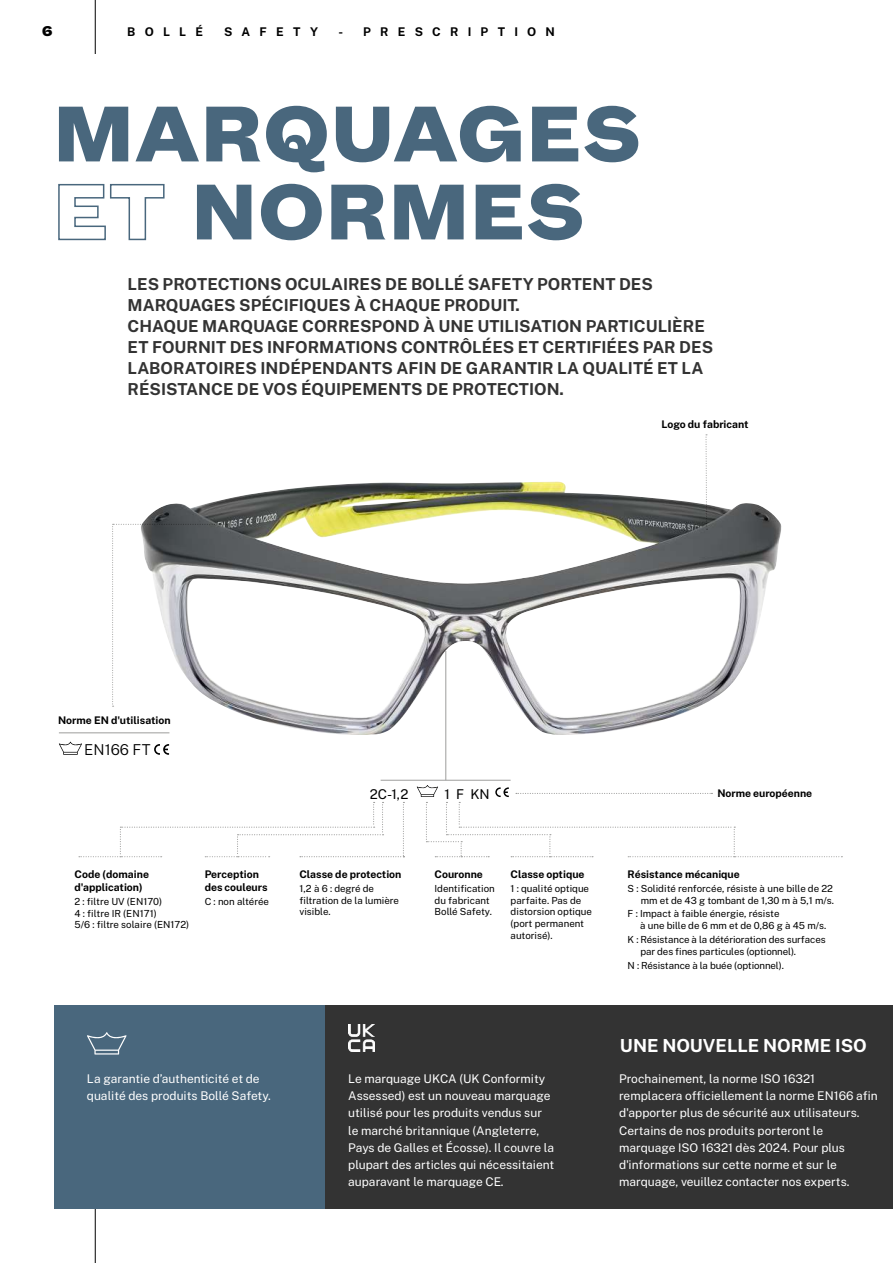
<style>
.page{position:relative;width:893px;height:1263px;background:#fff}
.page>*{position:absolute;margin:0;border:0;box-sizing:border-box;transform-origin:0 0}
.t1{font:900 75px/78px "Mint Grotesk V1.1";letter-spacing:.03em;color:#49677d}
.t2{font:700 18px "Public Sans";color:#fff}
.t3{font:700 16.5px/21px "Public Sans";color:#333}
.t4{font:300 15px "Public Sans";color:#000}
.t5{font:13.5px "Public Sans";color:#000}
.t6{font:900 13.5px "Mint Grotesk V1.1";color:#000}
.t7{font:12px/17.2px "Public Sans";color:#fff}
.t8{font:700 12px "Public Sans";letter-spacing:.77em;color:#000}
.t9{font:700 10.5px/12.6px "Public Sans";color:#000}
.t10{font:9.75px/11.7px "Public Sans";color:#000}
</style>
<div class="page">
<hr style="left:95px;top:1209px;width:1px;height:54px;background:#000">
<hr style="left:95px;top:0;width:1px;height:54px;background:#000">
<img style="left:141px;top:482px;width:640px;height:253px">
<div style="left:54px;top:1005px;width:414px;height:204px;background:#49677d"></div>
<div style="left:326px;top:1005px;width:567px;height:204px;background:#333"></div>
<img style="left:348px;top:1025px;width:27px;height:26px">
<svg style="left:87px;top:1032px;width:40px;height:22px"></svg>
<svg style="left:705px;top:434px;width:3px;height:96px"></svg>
<hr style="left:59px;top:732px;width:110px;height:1px;background:#9d9d9c">
<svg style="left:59px;top:742px;width:23px;height:13px"></svg>
<svg style="left:154px;top:744px;width:15px;height:11px"></svg>
<svg style="left:112px;top:524px;width:123px;height:183px"></svg>
<hr style="left:381px;top:780px;width:130px;height:1px;background:#9d9d9c">
<svg style="left:79px;top:802px;width:325px;height:55px"></svg>
<hr style="left:445px;top:651px;width:1px;height:129px;background:#9d9d9c">
<svg style="left:417px;top:785px;width:425px;height:72px"></svg>
<p class="t6" style="left:42px;top:23px;width:12px">6</p>
<p class="t8" style="left:127px;top:23px;width:77px">BOLLÉ</p>
<p class="t8" style="left:224px;top:23px;width:96px">SAFETY</p>
<p class="t8" style="left:338px;top:23px;width:218px">- PRESCRIPTION</p>
<h1 class="t1" style="left:54px;top:95px;width:588px">MARQUAGES<br>ET NORMES</h1>
<p class="t3" style="left:128px;top:273px;width:587px">LES PROTECTIONS OCULAIRES DE BOLLÉ SAFETY PORTENT DES MARQUAGES SPÉCIFIQUES À CHAQUE PRODUIT.<br>CHAQUE MARQUAGE CORRESPOND À UNE UTILISATION PARTICULIÈRE ET FOURNIT DES INFORMATIONS CONTRÔLÉES ET CERTIFIÉES PAR DES LABORATOIRES INDÉPENDANTS AFIN DE GARANTIR LA QUALITÉ ET LA RÉSISTANCE DE VOS ÉQUIPEMENTS DE PROTECTION.</p>
<p class="t9" style="left:661px;top:417px;width:89px">Logo du fabricant</p>
<p class="t9" style="left:58px;top:713px;width:114px">Norme EN d'utilisation</p>
<p class="t4" style="left:84px;top:738px;width:68px">EN166 FT</p>
<p class="t9" style="left:75px;top:868px;width:76px">Code (domaine d'application)</p>
<p class="t10" style="left:75px;top:895px;width:116px">2 : filtre UV (EN170)<br>4 : filtre IR (EN171)<br>5/6 : filtre solaire (EN172)</p>
<p class="t9" style="left:205px;top:867px;width:64px">Perception des couleurs</p>
<p class="t10" style="left:205px;top:894px;width:66px">C : non altérée</p>
<p class="t7" style="left:87px;top:1069px;width:185px">La garantie d’authenticité et de qualité des produits Bollé Safety.</p>
<p class="t5" style="left:370px;top:784px;width:40px">2C-1,2</p>
<p class="t5" style="left:444px;top:784px;width:47px">1 F KN</p>
<p class="t9" style="left:299px;top:867px;width:104px">Classe de protection</p>
<p class="t10" style="left:299px;top:882px;width:101px">1,2 à 6 : degré de filtration de la lumière visible.</p>
<p class="t9" style="left:435px;top:867px;width:50px">Couronne</p>
<p class="t10" style="left:435px;top:882px;width:62px">Identification du fabricant<br>Bollé Safety.</p>
<p class="t9" style="left:511px;top:867px;width:75px">Classe optique</p>
<p class="t10" style="left:511px;top:882px;width:83px">1 : qualité optique parfaite. Pas de distorsion optique (port permanent autorisé).</p>
<p class="t9" style="left:717px;top:786px;width:96px">Norme européenne</p>
<p class="t9" style="left:628px;top:867px;width:114px">Résistance mécanique</p>
<p class="t10" style="left:628px;top:882px;width:208px;text-align:right">S : Solidité renforcée, résiste à une bille de 22 mm et de 43 g tombant de 1,30 m à 5,1 m/s.</p>
<p class="t10" style="left:640px;top:907px;width:188px;text-indent:-12px">F : Impact à faible énergie, résiste<br>à une bille de 6 mm et de 0,86 g à 45 m/s.</p>
<p class="t10" style="left:640px;top:933px;width:187px;text-indent:-13px">K : Résistance à la détérioration des surfaces par des fines particules (optionnel).</p>
<p class="t10" style="left:628px;top:958px;width:158px">N : Résistance à la buée (optionnel).</p>
<h2 class="t2" style="left:620px;top:1032px;width:248px">UNE NOUVELLE NORME ISO</h2>
<p class="t7" style="left:348px;top:1069px;width:207px">Le marquage UKCA (UK Conformity Assessed) est un nouveau marquage utilisé pour les produits vendus sur le marché britannique (Angleterre, Pays de Galles et Écosse). Il couvre la plupart des articles qui nécessitaient auparavant le marquage CE.</p>
<p class="t7" style="left:619px;top:1069px;width:260px">Prochainement, la norme ISO 16321 remplacera officiellement la norme EN166 afin d'apporter plus de sécurité aux utilisateurs.<br>Certains de nos produits porteront le marquage ISO 16321 dès 2024. Pour plus d'informations sur cette norme et sur le marquage, veuillez contacter nos experts.</p>
</div>
